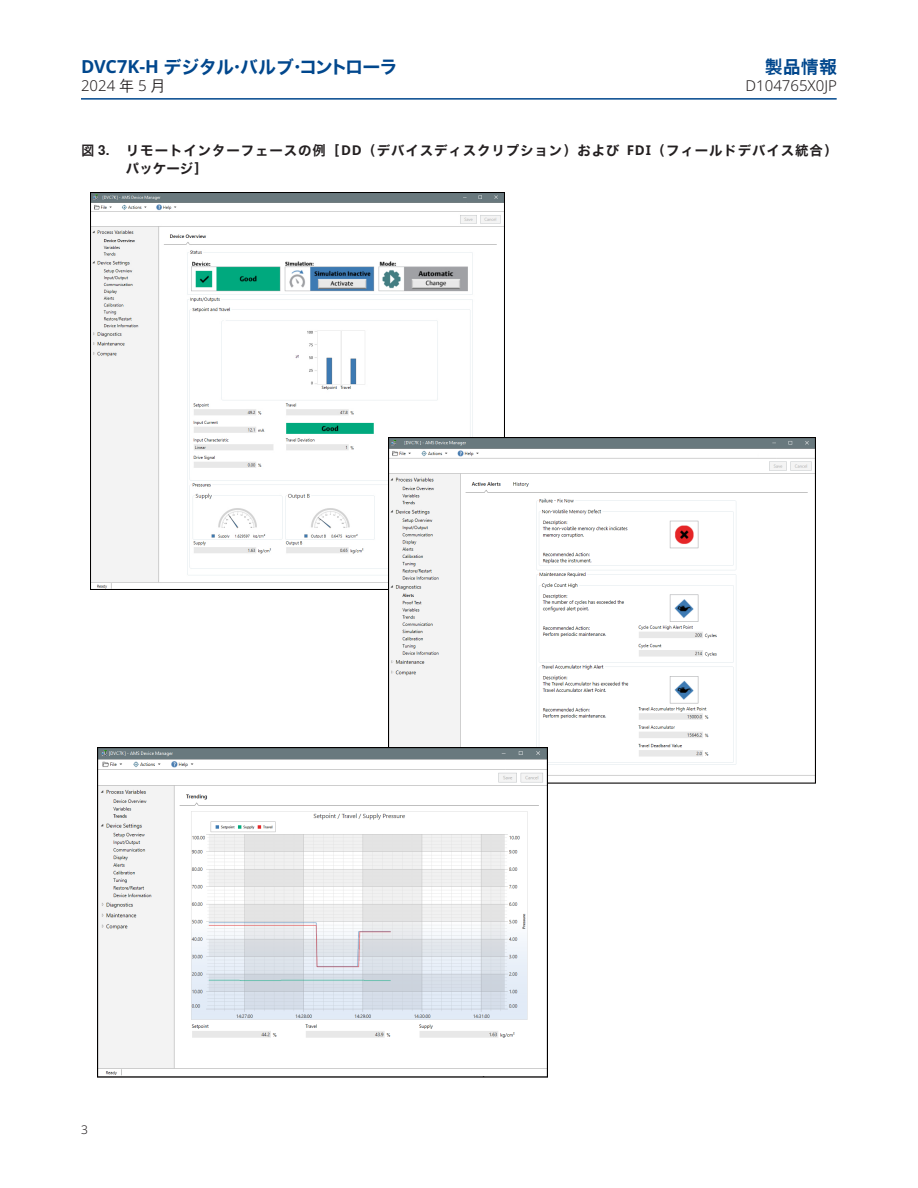
<style>
.page{position:relative;width:918px;height:1188px;background:#fff}
.page>*{position:absolute;margin:0;border:0;box-sizing:border-box;transform-origin:0 0}
.t1{font:700 18px "Nimbus Sans JAP";letter-spacing:-.045em;color:#01478d}
.t2{font:700 18px "Nimbus Sans JAP";letter-spacing:-.02em;color:#01478d}
.t3{font:300 15px "Noto Sans";color:#231f20}
.t4{font:700 13.5px/18px "Nimbus Sans JAP";letter-spacing:.06em;color:#231f20}
.t5{font:300 12px "Noto Sans";color:#231f20}
.s1{font-family:"Noto Sans"}
.s2{font-family:"Nimbus Sans JAP"}
</style>
<div class="page">
<hr style="left:81px;top:98px;width:756px;height:2px;background:#01478d">
<img style="left:91px;top:192px;width:414px;height:398px">
<img style="left:388px;top:437px;width:427px;height:347px">
<img style="left:97px;top:748px;width:450px;height:329px">
<h1 class="t1" style="left:81px;top:53px;width:318px"><span class="s1">DVC7K-H</span> デジタル・バルブ・コントローラ</h1>
<h1 class="t2" style="left:765px;top:53px;width:74px">製品情報</h1>
<p class="t3" style="left:81px;top:77px;width:86px">2024 <span class="s2">年</span> 5 <span class="s2">月</span></p>
<p class="t3" style="left:746px;top:77px;width:93px">D104765X0JP</p>
<p class="t4" style="left:126px;top:142px;width:713px;text-indent:-45px">図 3. リモートインターフェースの例［<span class="s1">DD</span>（デバイスディスクリプション）および <span class="s1">FDI</span>（フィールドデバイス統合）パッケージ］</p>
<p class="t5" style="left:81px;top:1123px;width:8px">3</p>
</div>
